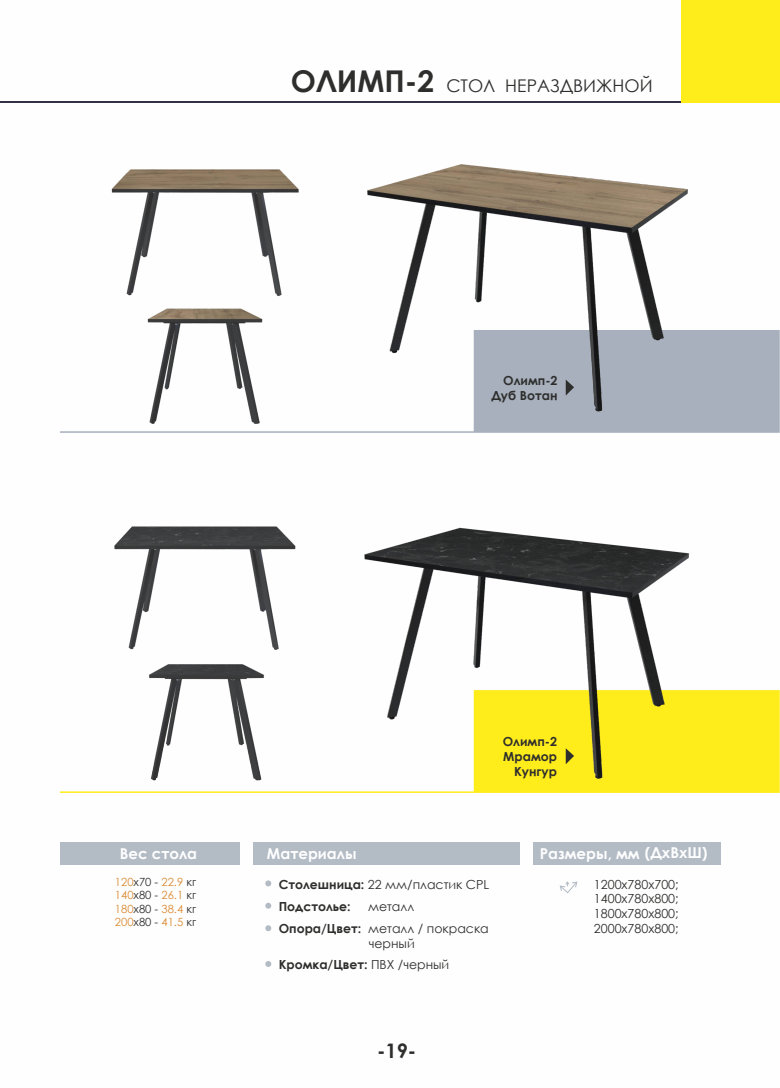
<style>
.page{position:relative;width:780px;height:1088px;background:#fff}
.page>*{position:absolute;margin:0;border:0;box-sizing:border-box;transform-origin:0 0}
.t1{font:700 20px "Century Gothic";color:#2e2e2d}
.t2{font:17.5px "Century Gothic";color:#2e2e2d}
.t3{font:700 15px "Century Gothic";color:#fefefe}
.t4{font:12.5px/14.9px "Century Gothic";color:#2e2e2d}
.t5{font:700 12.5px/15.1px "Century Gothic";color:#2e2e2d;text-align:right}
.t6{font:11.25px/13.4px "Century Gothic";color:#d98a32;text-align:justify}
.s1{font-weight:700;font-size:30px}
.s2{font-weight:400}
.s3{color:#2e2e2d}
.s4{font-weight:700}
</style>
<div class="page">
<div style="left:680px;top:0;width:99px;height:103px;background:#ffec1b"></div>
<hr style="left:0;top:101px;width:680px;height:2px;background:#333245">
<svg style="left:60px;top:330px;width:719px;height:103px"></svg>
<svg style="left:60px;top:690px;width:719px;height:103px"></svg>
<img style="left:112px;top:526px;width:222px;height:254px">
<div style="left:533px;top:842px;width:188px;height:22px;background:#b3bbc5"></div>
<div style="left:60px;top:842px;width:180px;height:22px;background:#b3bbc5"></div>
<div style="left:253px;top:842px;width:267px;height:22px;background:#b3bbc5"></div>
<svg style="left:265px;top:880px;width:6px;height:6px"></svg>
<svg style="left:265px;top:903px;width:6px;height:6px"></svg>
<svg style="left:265px;top:925px;width:6px;height:6px"></svg>
<svg style="left:265px;top:961px;width:6px;height:6px"></svg>
<img style="left:352px;top:527px;width:341px;height:254px">
<img style="left:343px;top:164px;width:350px;height:251px">
<img style="left:106px;top:169px;width:193px;height:257px">
<svg style="left:559px;top:881px;width:18px;height:12px"></svg>
<h2 class="t2" style="left:291px;top:79px;width:363px"><span class="s1">ОЛИМП-2</span> СТОЛ НЕРАЗДВИЖНОЙ</h2>
<p class="t5" style="left:491px;top:374px;width:68px">Олимп-2<br>Дуб Вотан</p>
<p class="t5" style="left:502px;top:735px;width:56px">Олимп-2<br>Мрамор<br>Кунгур</p>
<p class="t3" style="left:120px;top:847px;width:79px">Вес стола</p>
<p class="t3" style="left:267px;top:847px;width:91px">Материалы</p>
<p class="t5" style="left:279px;top:874px;width:212px;line-height:22.2px;text-align:left">Столешница: <span class="s2">22 мм/пластик CPL<br></span>Подстолье:</p>
<p class="t6" style="left:115px;top:876px;width:83px">120<span class="s3">х70 -</span> 22.9 <span class="s3">кг </span>140<span class="s3">х80 -</span> 26.1 <span class="s3">кг </span>180<span class="s3">х80 -</span> 38.4 <span class="s3">кг </span>200<span class="s3">х80 -</span> 41.5 <span class="s3">кг</span></p>
<p class="t4" style="left:279px;top:896px;width:212px;line-height:22.5px;text-indent:89px">металл<br><span class="s4">Опора/Цвет:</span> металл / покраска</p>
<p class="t4" style="left:279px;top:934px;width:172px;line-height:20.6px;text-indent:90px">черный<br><span class="s4">Кромка/Цвет:</span> ПВХ /черный</p>
<p class="t3" style="left:539px;top:847px;width:169px">Размеры, мм (ДхВхШ)</p>
<p class="t4" style="left:594px;top:878px;width:86px;text-align:justify">1200х780х700; 1400х780х800; 1800х780х800; 2000х780х800;</p>
<h1 class="t1" style="left:377px;top:1043px;width:41px">-19-</h1>
</div>
